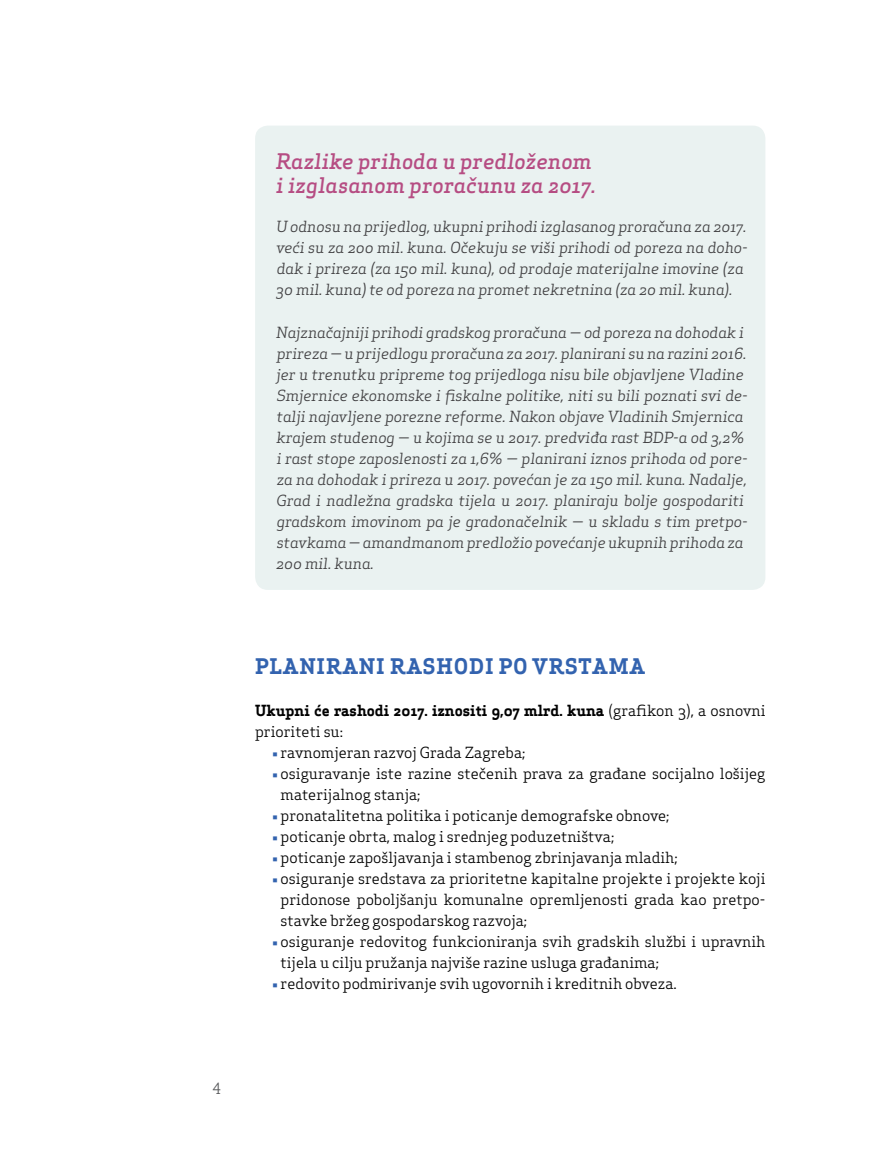
<style>
.page{position:relative;width:893px;height:1170px;background:#fff}
.page>*{position:absolute;margin:0;border:0;box-sizing:border-box;transform-origin:0 0}
.t1{font:italic 500 21px/24px "Apex Serif";color:#b64d83}
.t2{font:700 21px "Apex Serif";letter-spacing:.05em;color:#3363af}
.t3{font:italic 15px/21px "Apex Serif";color:#414042}
.t4{font:15px/21px "Apex Serif";color:#000}
.t5{font:700 15px/21px "Apex Serif";color:#000}
.t6{font:15px "Apex Serif";color:#58595b}
.s1{font-weight:400}
.s2{color:#3363af}
</style>
<div class="page">
<div style="left:255px;top:126px;width:510px;height:464px;background:#eaf2f1;border-radius:13px"></div>
<h1 class="t1" style="left:276px;top:149px;width:321px">Razlike prihoda u predloženom i izglasanom proračunu za 2017.</h1>
<p class="t3" style="left:276px;top:216px;width:473px">U odnosu na prijedlog, ukupni prihodi izglasanog proračuna za 2017. veći su za 200 mil. kuna. Očekuju se viši prihodi od poreza na doho&shy;dak i prireza (za 150 mil. kuna), od prodaje materijalne imovine (za 30 mil. kuna) te od poreza na promet nekretnina (za 20 mil. kuna).</p>
<p class="t3" style="left:276px;top:321px;width:473px">Najznačajniji prihodi gradskog proračuna — od poreza na dohodak i prireza — u prijedlogu proračuna za 2017. planirani su na razini 2016. jer u trenutku pripreme tog prijedloga nisu bile objavljene Vladine Smjernice ekonomske i fiskalne politike, niti su bili poznati svi de&shy;talji najavljene porezne reforme. Nakon objave Vladinih Smjernica krajem studenog — u kojima se u 2017. predviđa rast BDP-a od 3,2% i rast stope zaposlenosti za 1,6% — planirani iznos prihoda od pore&shy;za na dohodak i prireza u 2017. povećan je za 150 mil. kuna. Nadalje, Grad i nadležna gradska tijela u 2017. planiraju bolje gospodariti gradskom imovinom pa je gradonačelnik — u skladu s tim pretpo&shy;stavkama — amandmanom predložio povećanje ukupnih prihoda za 200 mil. kuna.</p>
<h1 class="t2" style="left:255px;top:652px;width:356px">PLANIRANI RASHOD I PO VRSTAMA</h1>
<p class="t5" style="left:255px;top:699px;width:512px">Ukupni će rashodi 2017. iznositi 9,07 mlrd. kuna <span class="s1">(grafikon 3), a osnovni prioriteti su:</span></p>
<p class="t4" style="left:272px;top:741px;width:255px"><span class="s2">•</span> ravnomjeran razvoj Grada Zagreba;</p>
<p class="t4" style="left:281px;top:762px;width:486px;text-indent:-9px"><span class="s2">•</span> osiguravanje iste razine stečenih prava za građane socijalno lošijeg materijalnog stanja;</p>
<p class="t4" style="left:272px;top:804px;width:399px"><span class="s2">•</span> pronatalitetna politika i poticanje demografske obnove;</p>
<p class="t4" style="left:272px;top:825px;width:344px"><span class="s2">•</span> poticanje obrta, malog i srednjeg poduzetništva;</p>
<p class="t4" style="left:272px;top:846px;width:407px"><span class="s2">•</span> poticanje zapošljavanja i stambenog zbrinjavanja mladih;</p>
<p class="t4" style="left:281px;top:867px;width:486px;text-align:justify;text-indent:-9px"><span class="s2">•</span> osiguranje sredstava za prioritetne kapitalne projekte i projekte koji pridonose poboljšanju komunalne opremljenosti grada kao pretpo&shy;stavke bržeg gospodarskog razvoja;</p>
<p class="t4" style="left:281px;top:930px;width:486px;text-indent:-9px"><span class="s2">•</span> osiguranje redovitog funkcioniranja svih gradskih službi i upravnih tijela u cilju pružanja najviše razine usluga građanima;</p>
<p class="t4" style="left:272px;top:972px;width:406px"><span class="s2">•</span> redovito podmirivanje svih ugovornih i kreditnih obveza.</p>
<p class="t6" style="left:212px;top:1078px;width:10px">4</p>
</div>
